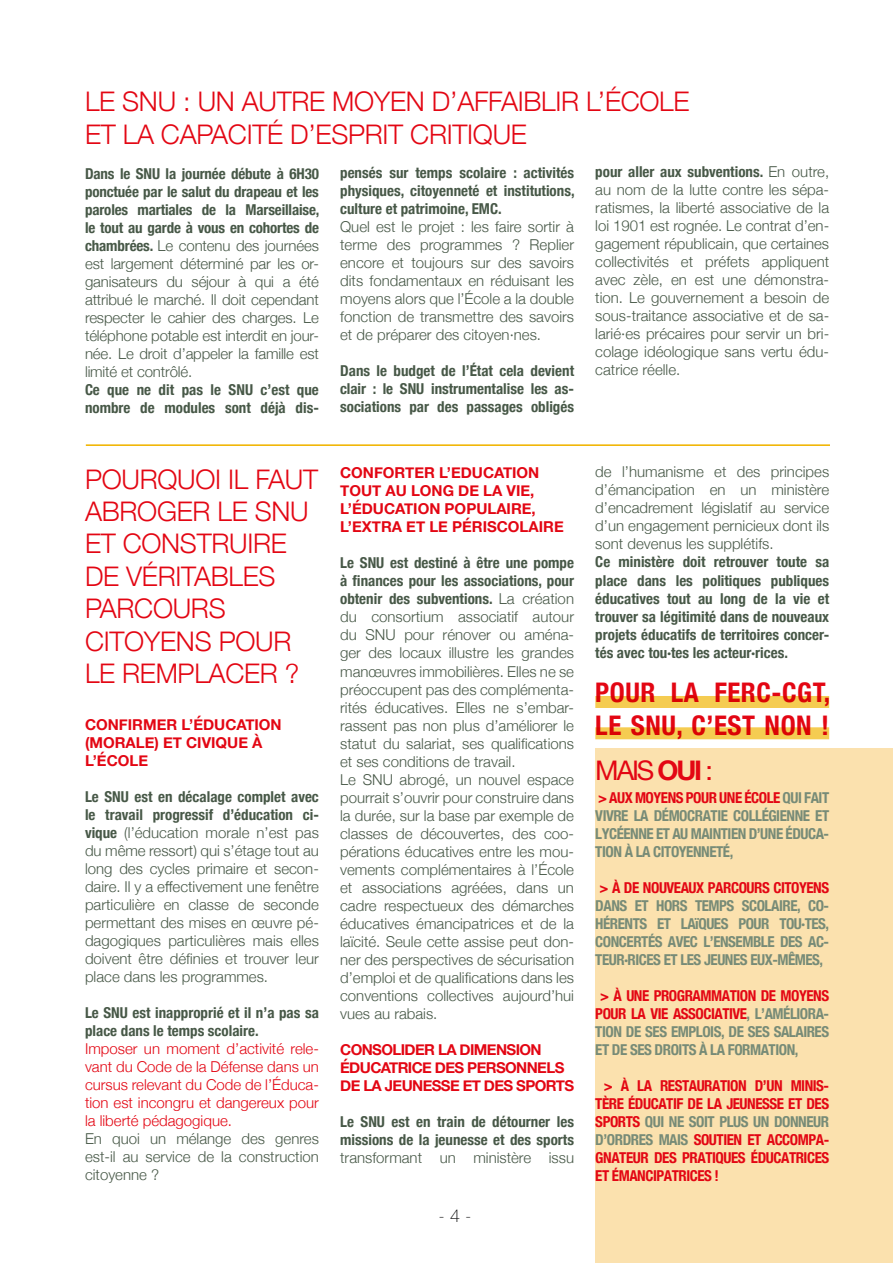
<style>
.page{position:relative;width:893px;height:1263px;background:#fff}
.page>*{position:absolute;margin:0;border:0;box-sizing:border-box;transform-origin:0 0}
.t1{font:300 27px/32.4px "Helvetica Neue";letter-spacing:-.01em;color:#e30613}
.t2{font:700 condensed 27px/32.4px "Helvetica Neue";letter-spacing:.02em;color:#e30613}
.t3{font:27px "Helvetica Neue";color:#e30613}
.t4{font:100 18px "Helvetica Neue";color:#000}
.t5{font:300 15px/18px "Helvetica Neue";color:#475847;text-align:justify}
.t6{font:700 condensed 15px/18px "Helvetica Neue";color:#475847}
.t7{font:700 condensed 15px/18px "Helvetica Neue";letter-spacing:-.03em;color:#778b77;text-align:justify}
.t8{font:700 condensed 15px/18px "Helvetica Neue";letter-spacing:-.03em;color:#e30613;text-align:justify}
.t9{font:300 15px/18px "Helvetica Neue";color:#e30613;text-align:justify}
.t10{font:700 15px/18px "Helvetica Neue";color:#e30613}
.t11{font:700 15px/18px "Helvetica Neue";letter-spacing:-.04em;color:#e30613}
.s1{font-weight:700;font-stretch:condensed}
.s2{font-weight:700}
.s3{color:#e30613}
.s4{color:#778b77}
</style>
<div class="page">
<div style="left:595px;top:748px;width:298px;height:515px;background:#fbe1ae"></div>
<hr style="left:86px;top:444px;width:744px;height:2px;background:#f1b502">
<div style="left:595px;top:696px;width:234px;height:12px;background:#f5cc51"></div>
<div style="left:595px;top:727px;width:234px;height:12px;background:#f5cc51"></div>
<h1 class="t1" style="left:85px;top:83px;width:606px">LE SNU : UN AUTRE MOYEN D’AFFAIBLIR L’ÉCOLE<br>ET LA CAPACITÉ D’ESPRIT CRITIQUE</h1>
<p class="t5" style="left:85px;top:164px;width:236px"><span class="s1">Dans le SNU la journée débute à 6H30 ponctuée par le salut du drapeau et les paroles martiales de la Marseillaise, le tout au garde à vous en cohortes de chambrées.</span> Le contenu des journées est largement déterminé par les or&shy;ganisateurs du séjour à qui a été attribué le marché. Il doit cependant respecter le cahier des charges. Le téléphone potable est interdit en jour&shy;née. Le droit d’appeler la famille est limité et contrôlé.</p>
<p class="t6" style="left:85px;top:380px;width:235px">Ce que ne dit pas le SNU c’est que nombre de modules sont déjà dis-</p>
<h1 class="t1" style="left:85px;top:461px;width:235px">POURQUOI IL FAUT<br>ABROGER LE SNU<br>ET CONSTRUIRE<br>DE VÉRITABLES<br>PARCOURS<br>CITOYENS POUR<br>LE REMPLACER ?</h1>
<p class="t10" style="left:85px;top:716px;width:198px">CONFIRMER L’ÉDUCATION (MORALE) ET CIVIQUE À<br>L’ÉCOLE</p>
<p class="t5" style="left:85px;top:787px;width:235px"><span class="s1">Le SNU est en décalage complet avec le travail progressif d’éducation ci&shy;vique</span> (l’éducation morale n’est pas du même ressort) qui s’étage tout au long des cycles primaire et secon&shy;daire. Il y a effectivement une fenêtre particulière en classe de seconde permettant des mises en œuvre pé&shy;dagogiques particulières mais elles doivent être définies et trouver leur place dans les programmes.</p>
<p class="t6" style="left:85px;top:1003px;width:235px">Le SNU est inapproprié et il n’a pas sa place dans le temps scolaire.</p>
<p class="t9" style="left:85px;top:1039px;width:235px">Imposer un moment d’activité rele&shy;vant du Code de la Défense dans un cursus relevant du Code de l’Éduca&shy;tion est incongru et dangereux pour la liberté pédagogique.</p>
<p class="t5" style="left:85px;top:1129px;width:235px">En quoi un mélange des genres est-il au service de la construction citoyenne ?</p>
<p class="t6" style="left:340px;top:163px;width:236px;text-align:justify">pensés sur temps scolaire : activités physiques, citoyenneté et institutions, culture et patrimoine, EMC.</p>
<p class="t5" style="left:340px;top:217px;width:235px">Quel est le projet : les faire sortir à terme des programmes ? Replier encore et toujours sur des savoirs dits fondamentaux en réduisant les moyens alors que l’École a la double fonction de transmettre des savoirs et de préparer des citoyen·nes.</p>
<p class="t6" style="left:340px;top:361px;width:235px;text-align:justify">Dans le budget de l’État cela devient clair : le SNU instrumentalise les as&shy;sociations par des passages obligés</p>
<p class="t10" style="left:340px;top:464px;width:225px">CONFORTER L’EDUCATION<br>TOUT AU LONG DE LA VIE,<br>L’ÉDUCATION POPULAIRE,<br>L’EXTRA ET LE PÉRISCOLAIRE</p>
<p class="t5" style="left:340px;top:553px;width:235px;text-align:left"><span class="s1">Le SNU est destiné à être une pompe à finances pour les associations, pour obtenir des subventions.</span> La création du consortium associatif autour du SNU pour rénover ou aména&shy;ger des locaux illustre les grandes manœuvres immobilières. Elles ne se préoccupent pas des complémenta&shy;rités éducatives. Elles ne s’embar&shy;rassent pas non plus d’améliorer le statut du salariat, ses qualifications et ses conditions de travail.<br>Le SNU abrogé, un nouvel espace pourrait s’ouvrir pour construire dans la durée, sur la base par exemple de classes de découvertes, des coo&shy;pérations éducatives entre les mou&shy;vements complémentaires à l’École et associations agréées, dans un cadre respectueux des démarches éducatives émancipatrices et de la laïcité. Seule cette assise peut don&shy;ner des perspectives de sécurisation d’emploi et de qualifications dans les conventions collectives aujourd’hui vues au rabais.</p>
<p class="t11" style="left:340px;top:1040px;width:235px">CONSOLIDER LA DIMENSION<br>ÉDUCATRICE DES PERSONNELS<br>DE LA JEUNESSE ET DES SPORTS</p>
<p class="t6" style="left:340px;top:1111px;width:235px">Le SNU est en train de détourner les missions de la jeunesse et des sports</p>
<p class="t5" style="left:340px;top:1147px;width:235px">transformant un ministère issu</p>
<p class="t4" style="left:439px;top:1202px;width:34px">- 4 -</p>
<p class="t5" style="left:595px;top:162px;width:235px"><span class="s1">pour aller aux subventions.</span> En outre, au nom de la lutte contre les sépa&shy;ratismes, la liberté associative de la loi 1901 est rognée. Le contrat d’en&shy;gagement républicain, que certaines collectivités et préfets appliquent avec zèle, en est une démonstra&shy;tion. Le gouvernement a besoin de sous-traitance associative et de sa&shy;larié·es précaires pour servir un bri&shy;colage idéologique sans vertu édu&shy;catrice réelle.</p>
<p class="t5" style="left:595px;top:462px;width:235px">de l’humanisme et des principes d’émancipation en un ministère d’encadrement législatif au service d’un engagement pernicieux dont ils sont devenus les supplétifs.</p>
<p class="t6" style="left:595px;top:552px;width:235px;text-align:justify">Ce ministère doit retrouver toute sa place dans les politiques publiques éducatives tout au long de la vie et trouver sa légitimité dans de nouveaux projets éducatifs de territoires concer&shy;tés avec tou·tes les acteur·rices.</p>
<h1 class="t2" style="left:595px;top:674px;width:236px">POUR LA FERC-CGT,<br>LE SNU, C’EST NON !</h1>
<h1 class="t3" style="left:595px;top:751px;width:119px">MAIS <span class="s2">OUI</span> :</h1>
<p class="t7" style="left:595px;top:787px;width:235px"><span class="s3">&gt; AUX MOYENS POUR UNE ÉCOLE</span> QUI FAIT VIVRE LA DÉMOCRATIE COLLÉGIENNE ET LYCÉENNE ET AU MAINTIEN D’UNE ÉDUCA-TION À LA CITOYENNETÉ,</p>
<p class="t8" style="left:599px;top:877px;width:231px">&gt; À DE NOUVEAUX PARCOURS CITOYENS</p>
<p class="t7" style="left:595px;top:895px;width:235px">DANS ET HORS TEMPS SCOLAIRE, CO-HÉRENTS ET LAïQUES POUR TOU·TES, CONCERTÉS AVEC L’ENSEMBLE DES AC-TEUR·RICES ET LES JEUNES EUX-MÊMES,</p>
<p class="t7" style="left:595px;top:985px;width:235px;text-indent:5px"><span class="s3">&gt; À UNE PROGRAMMATION DE MOYENS POUR LA VIE ASSOCIATIVE</span>, L’AMÉLIORA-TION DE SES EMPLOIS, DE SES SALAIRES ET DE SES DROITS À LA FORMATION,</p>
<p class="t8" style="left:595px;top:1075px;width:235px;text-indent:8px">&gt; À LA RESTAURATION D’UN MINIS-TÈRE ÉDUCATIF DE LA JEUNESSE ET DES SPORTS <span class="s4">QUI NE SOIT PLUS UN DONNEUR D’ORDRES MAIS</span> SOUTIEN ET ACCOMPA-GNATEUR DES PRATIQUES ÉDUCATRICES ET ÉMANCIPATRICES !</p>
</div>
